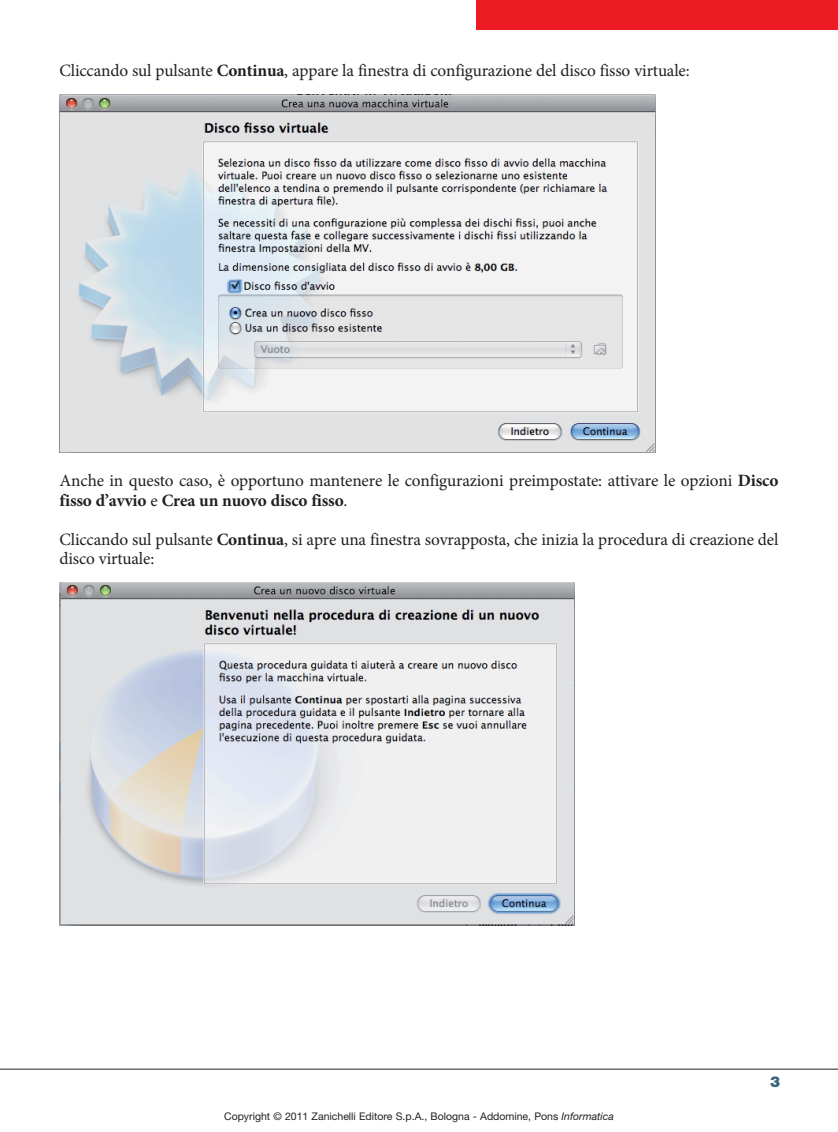
<style>
.page{position:relative;width:838px;height:1132px;background:#fff}
.page>*{position:absolute;margin:0;border:0;box-sizing:border-box;transform-origin:0 0}
.t1{font:17.25px/19.5px "Minion Pro";letter-spacing:-.01em;color:#231f20}
.t2{font:900 15px "Helvetica Neue LT Std";color:#376578}
.t3{font:10.5px "Helvetica Neue LT Std";color:#231f20}
.s1{font-weight:700}
.s2{font-style:italic}
</style>
<div class="page">
<hr style="left:0;top:1068px;width:838px;height:1px;background:#231f20">
<div style="left:476px;top:0;width:362px;height:30px;background:#ed1c24"></div>
<img style="left:60px;top:94px;width:595px;height:358px">
<img style="left:60px;top:582px;width:514px;height:343px">
<p class="t1" style="left:60px;top:63px;width:631px">Cliccando sul pulsante <span class="s1">Continua</span>, appare la finestra di configurazione del disco fisso virtuale:</p>
<p class="t1" style="left:60px;top:472px;width:720px">Anche in questo caso, è opportuno mantenere le configurazioni preimpostate: attivare le opzioni <span class="s1">Disco fisso d’avvio</span> e <span class="s1">Crea un nuovo disco fisso</span>.</p>
<p class="t1" style="left:60px;top:530px;width:720px">Cliccando sul pulsante <span class="s1">Continua</span>, si apre una finestra sovrapposta, che inizia la procedura di creazione del disco virtuale:</p>
<p class="t3" style="left:224px;top:1112px;width:391px">Copyright © 2011 Zanichelli Editore S.p.A., Bologna - Addomine, Pons <span class="s2">Informatica</span></p>
<p class="t2" style="left:770px;top:1076px;width:12px">3</p>
</div>
